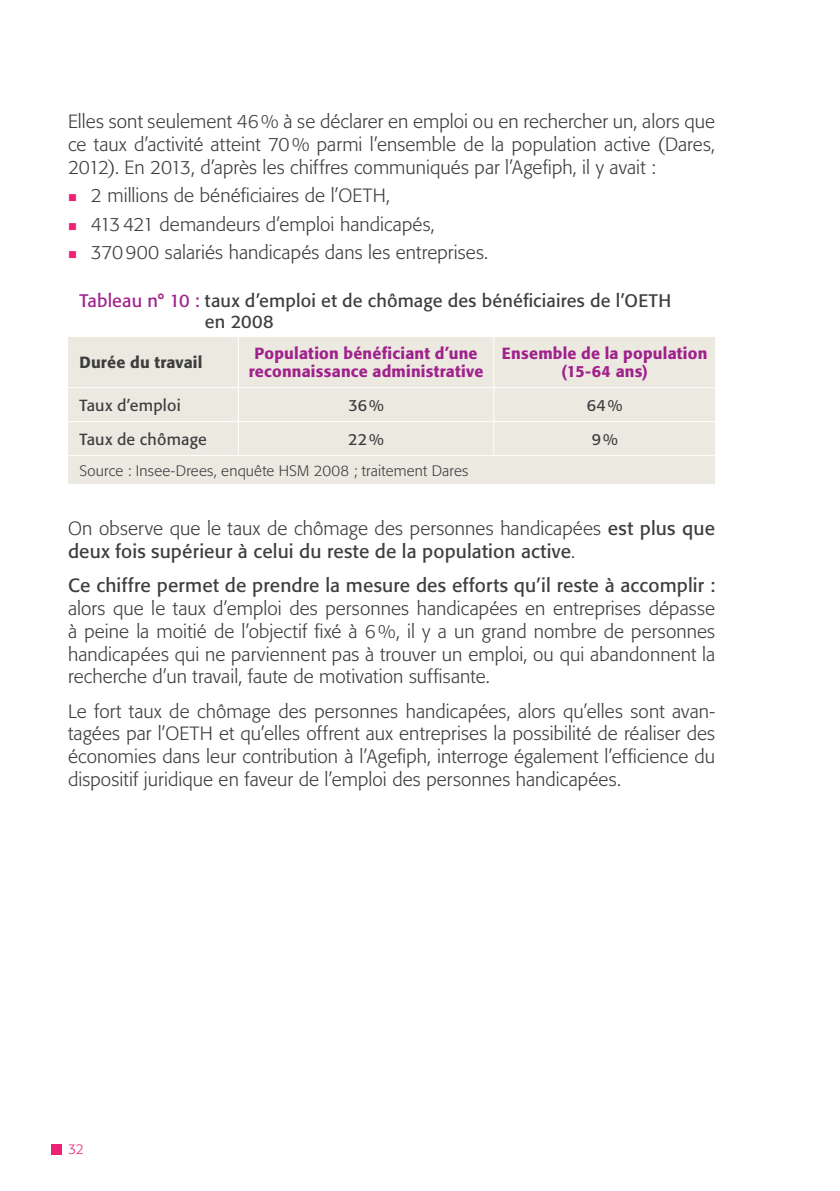
<style>
.page{position:relative;width:840px;height:1191px;background:#fff}
.page>*{position:absolute;margin:0;border:0;box-sizing:border-box;transform-origin:0 0}
.t1{font:300 19px/22.8px "Formata Std";letter-spacing:.005em;color:#3e3e3f;text-align:justify}
.t2{font:19px/22.8px "Formata Std";letter-spacing:.005em;color:#3e3e3f}
.t3{font:18px/21.6px "Formata Std";letter-spacing:.01em;color:#3e3e3f}
.t4{font:500 16px/18px "Formata Std";letter-spacing:.015em;color:#a0218c;text-align:center}
.t5{font:16px "Formata Std";letter-spacing:.01em;color:#3e3e3f}
.t6{font:500 16px "Formata Std";letter-spacing:.015em;color:#3e3e3f}
.t7{font:300 15px "Formata Std";letter-spacing:.015em;color:#3e3e3f}
.t8{font:300 14px "Formata Std";color:#ee2174}
.s1{color:#a0218c}
.s2{font-weight:300}
</style>
<div class="page">
<div style="left:51px;top:1144px;width:10px;height:10px;background:#ee2174"></div>
<div style="left:68px;top:337px;width:646px;height:147px;background:#ece9e0"></div>
<hr style="left:68px;top:455px;width:170px;height:1px;background:#fff">
<hr style="left:238px;top:455px;width:255px;height:1px;background:#fff">
<hr style="left:493px;top:455px;width:221px;height:1px;background:#fff">
<hr style="left:238px;top:337px;width:1px;height:50px;background:#fff">
<hr style="left:493px;top:337px;width:1px;height:50px;background:#fff">
<hr style="left:68px;top:387px;width:170px;height:1px;background:#fff">
<hr style="left:238px;top:387px;width:255px;height:1px;background:#fff">
<hr style="left:238px;top:388px;width:1px;height:33px;background:#fff">
<hr style="left:493px;top:387px;width:221px;height:1px;background:#fff">
<hr style="left:493px;top:388px;width:1px;height:33px;background:#fff">
<hr style="left:68px;top:421px;width:170px;height:1px;background:#fff">
<hr style="left:238px;top:421px;width:255px;height:1px;background:#fff">
<hr style="left:238px;top:422px;width:1px;height:33px;background:#fff">
<hr style="left:493px;top:421px;width:221px;height:1px;background:#fff">
<hr style="left:493px;top:422px;width:1px;height:33px;background:#fff">
<p class="t1" style="left:68px;top:110px;width:648px">Elles sont seulement 46% à se déclarer en emploi ou en rechercher un, alors que ce taux d’activité atteint 70% parmi l’ensemble de la population active (Dares, 2012). En 2013, d’après les chiffres communiqués par l’Agefiph, il y avait :</p>
<p class="t1" style="left:91px;top:181px;width:396px;line-height:28.4px;text-align:left">2 millions de bénéficiaires de l’OETH,<br>413421 demandeurs d’emploi handicapés,<br>370900 salariés handicapés dans les entreprises.</p>
<p class="t3" style="left:205px;top:290px;width:467px;text-indent:-125px"><span class="s1">Tableau n° 10 :</span> taux d’emploi et de chômage des bénéficiaires de l’OETH en 2008</p>
<p class="t6" style="left:79px;top:353px;width:124px">Durée du travail</p>
<p class="t4" style="left:248px;top:344px;width:236px">Population bénéficiant d’une reconnaissance administrative</p>
<p class="t4" style="left:501px;top:344px;width:207px">Ensemble de la population (15-64 ans)</p>
<p class="t5" style="left:79px;top:395px;width:103px">Taux d’emploi</p>
<p class="t5" style="left:348px;top:395px;width:37px">36%</p>
<p class="t5" style="left:586px;top:395px;width:37px">64%</p>
<p class="t5" style="left:79px;top:429px;width:129px">Taux de chômage</p>
<p class="t5" style="left:348px;top:429px;width:37px">22%</p>
<p class="t5" style="left:591px;top:429px;width:27px">9%</p>
<p class="t7" style="left:79px;top:462px;width:390px">Source : Insee-Drees, enquête HSM 2008 ; traitement Dares</p>
<p class="t2" style="left:68px;top:517px;width:648px"><span class="s2">On observe que le taux de chômage des personnes handicapées</span> est plus que deux fois supérieur à celui du reste de la population active<span class="s2">.</span></p>
<p class="t2" style="left:68px;top:574px;width:648px">Ce chiffre permet de prendre la mesure des efforts qu’il reste à accomplir :</p>
<p class="t1" style="left:68px;top:597px;width:648px">alors que le taux d’emploi des personnes handicapées en entreprises dépasse à peine la moitié de l’objectif fixé à 6%, il y a un grand nombre de personnes handicapées qui ne parviennent pas à trouver un emploi, ou qui abandonnent la recherche d’un travail, faute de motivation suffisante.</p>
<p class="t1" style="left:68px;top:699px;width:648px">Le fort taux de chômage des personnes handicapées, alors qu’elles sont avan&shy;tagées par l’OETH et qu’elles offrent aux entreprises la possibilité de réaliser des économies dans leur contribution à l’Agefiph, interroge également l’efficience du dispositif juridique en faveur de l’emploi des personnes handicapées.</p>
<p class="t8" style="left:68px;top:1141px;width:17px">32</p>
</div>
